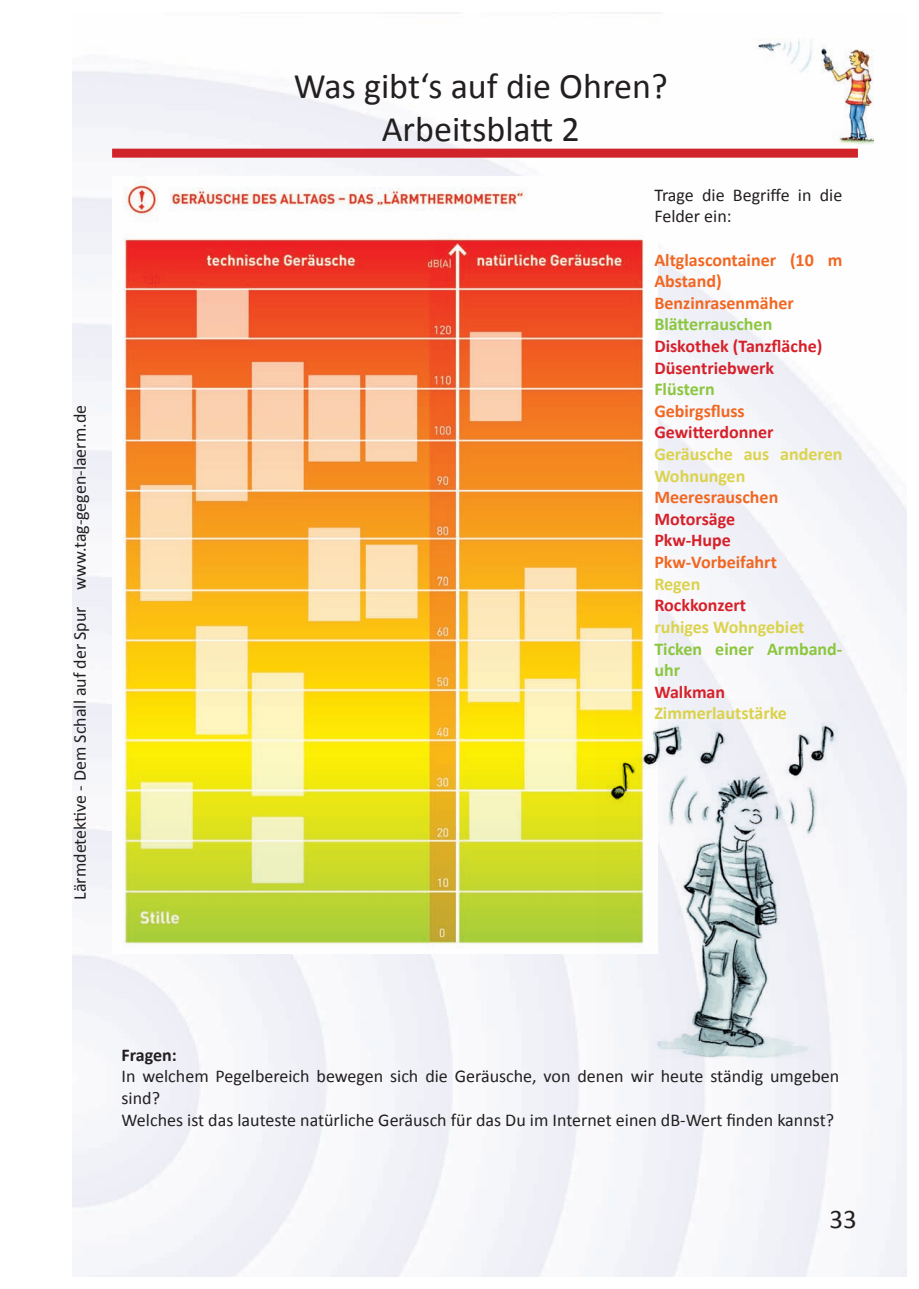
<style>
.page{position:relative;width:919px;height:1289px;background:#fff}
.page>*{position:absolute;margin:0;border:0;box-sizing:border-box;transform-origin:0 0}
.t1{font:36px/43.2px "Calibri";color:#231f20;text-align:center}
.t2{font:27px "Calibri";color:#231f20}
.t3{font:18px/21.6px "Calibri";color:#231f20}
.t4{font:700 18px/21.6px "Calibri";color:#f16722}
.t5{font:700 18px/21.6px "Calibri";color:#d72029}
.t6{font:700 18px/21.6px "Calibri";color:#dbd34c}
.t7{font:700 18px/21.6px "Calibri";color:#8cc63e}
.t8{font:700 18px "Calibri";color:#231f20}
</style>
<div class="page">
<img style="left:72px;top:71px;width:834px;height:1205px">
<div style="left:112px;top:149px;width:745px;height:9px;background:#d1232a"></div>
<img style="left:740px;top:38px;width:133px;height:107px">
<img style="left:113px;top:176px;width:544px;height:778px">
<img style="left:595px;top:699px;width:253px;height:375px">
<p class="t3" style="left:69px;top:899px;width:496px;rotate:-90deg">Lärmdetektive - Dem Schall auf der Spur www.tag-gegen-laerm.de</p>
<h1 class="t1" style="left:294px;top:65px;width:375px">Was gibt‘s auf die Ohren?<br>Arbeitsblatt 2</h1>
<p class="t3" style="left:654px;top:184px;width:189px">Trage die Begriffe in die<br>Felder ein:</p>
<p class="t4" style="left:654px;top:249px;width:189px">Altglascontainer (10 m<br>Abstand)<br>Benzinrasenmäher</p>
<p class="t7" style="left:654px;top:313px;width:119px">Blätterrauschen</p>
<p class="t5" style="left:654px;top:335px;width:169px">Diskothek (Tanzfläche)<br>Düsentriebwerk</p>
<p class="t7" style="left:654px;top:378px;width:62px">Flüstern</p>
<p class="t4" style="left:654px;top:400px;width:92px">Gebirgsfluss</p>
<p class="t5" style="left:654px;top:421px;width:121px">Gewitterdonner</p>
<p class="t6" style="left:654px;top:443px;width:189px">Geräusche aus anderen<br>Wohnungen</p>
<p class="t4" style="left:654px;top:486px;width:125px">Meeresrauschen</p>
<p class="t5" style="left:654px;top:508px;width:82px">Motorsäge<br>Pkw-Hupe</p>
<p class="t4" style="left:654px;top:551px;width:124px">Pkw-Vorbeifahrt</p>
<p class="t6" style="left:654px;top:573px;width:47px">Regen</p>
<p class="t5" style="left:654px;top:594px;width:93px">Rockkonzert</p>
<p class="t6" style="left:654px;top:616px;width:152px">ruhiges Wohngebiet</p>
<p class="t7" style="left:654px;top:637px;width:189px">Ticken einer Armband&shy;uhr</p>
<p class="t5" style="left:654px;top:681px;width:72px">Walkman</p>
<p class="t6" style="left:654px;top:702px;width:134px">Zimmerlautstärke</p>
<p class="t8" style="left:122px;top:1043px;width:57px">Fragen:</p>
<p class="t3" style="left:122px;top:1065px;width:719px">In welchem Pegelbereich bewegen sich die Geräusche, von denen wir heute ständig umgeben sind?<br>Welches ist das lauteste natürliche Geräusch für das Du im Internet einen dB-Wert finden kannst?</p>
<h2 class="t2" style="left:829px;top:1201px;width:29px">33</h2>
</div>
